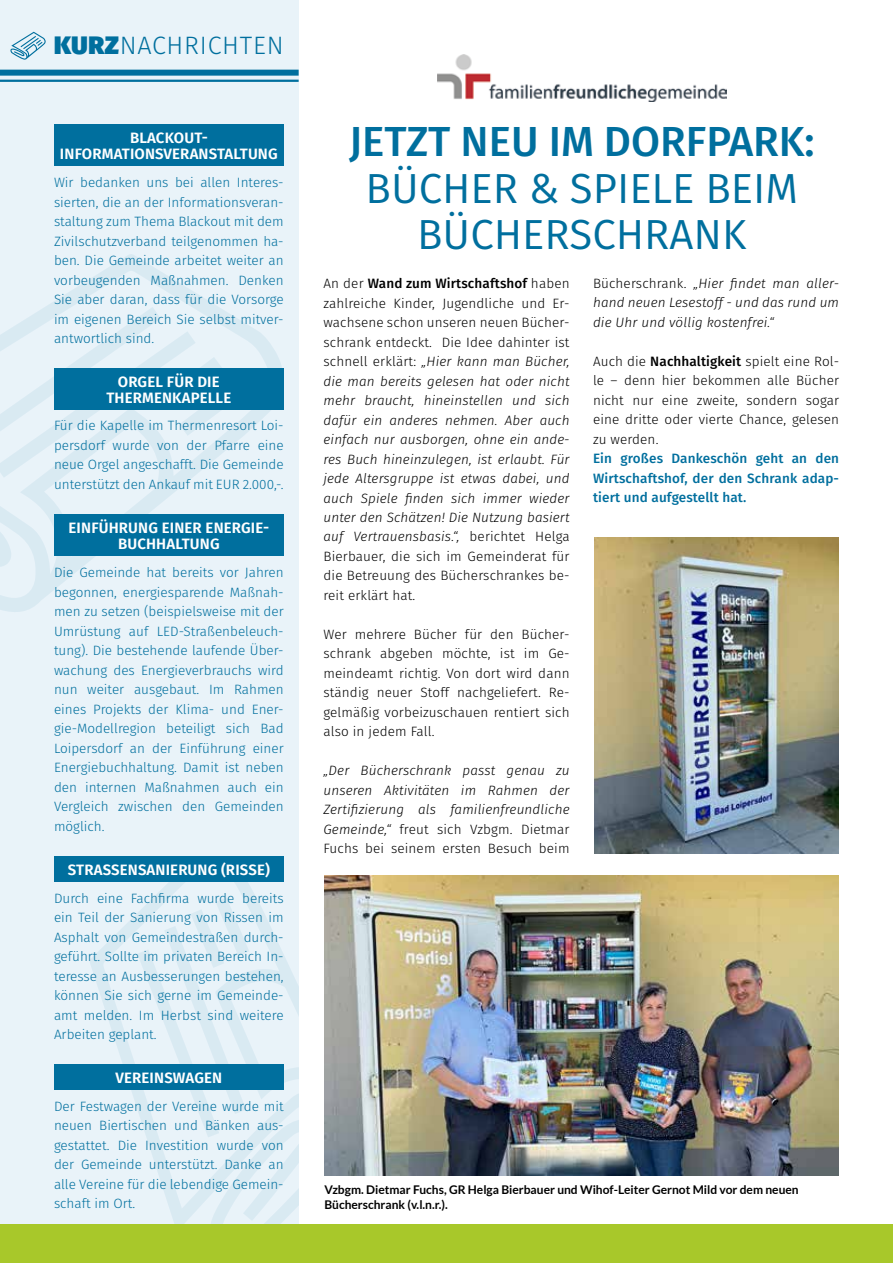
<style>
.page{position:relative;width:893px;height:1263px;background:#fff}
.page>*{position:absolute;margin:0;border:0;box-sizing:border-box;transform-origin:0 0}
.t1{font:42px/46.5px "Fira Sans";color:#006f9e;text-align:center}
.t2{font:500 42px "Fira Sans";color:#006f9e}
.t3{font:300 25.2px "Fira Sans";letter-spacing:.03em;color:#006f9e}
.t4{font:600 15px/16.5px "Fira Sans";letter-spacing:.01em;color:#fff;text-align:center}
.t5{font:300 13.5px/19.5px "Fira Sans";color:#006f9e;text-align:justify}
.t6{font:italic 300 13.5px/19.5px "Fira Sans";letter-spacing:.01em;color:#000;text-align:justify}
.t7{font:300 13.5px/19.5px "Fira Sans";letter-spacing:.01em;color:#000;text-align:justify}
.t8{font:500 13.5px/19.5px "Fira Sans";letter-spacing:.01em;color:#006f9e;text-align:justify}
.t9{font:700 12px/15px "Lato";color:#000}
.s1{font-weight:900}
.s2{font-style:normal}
.s3{font-weight:500;font-style:normal}
.s4{font-weight:500}
</style>
<div class="page">
<div style="left:0;top:0;width:299px;height:1235px;background:#e9f3f9"></div>
<svg style="left:0;top:254px;width:284px;height:358px"></svg>
<svg style="left:0;top:307px;width:243px;height:171px"></svg>
<svg style="left:89px;top:881px;width:210px;height:343px"></svg>
<svg style="left:137px;top:897px;width:112px;height:240px"></svg>
<div style="left:54px;top:124px;width:230px;height:42px;background:#006f9e"></div>
<div style="left:54px;top:369px;width:230px;height:41px;background:#006f9e"></div>
<div style="left:54px;top:514px;width:230px;height:42px;background:#006f9e"></div>
<div style="left:54px;top:856px;width:230px;height:25px;background:#006f9e"></div>
<div style="left:54px;top:1064px;width:230px;height:26px;background:#006f9e"></div>
<svg style="left:10px;top:32px;width:36px;height:28px"></svg>
<div style="left:0;top:70px;width:299px;height:6px;background:#006f9e"></div>
<hr style="left:0;top:80px;width:299px;height:2px;background:#006f9e">
<img style="left:324px;top:875px;width:515px;height:301px">
<img style="left:594px;top:537px;width:245px;height:317px">
<img style="left:437px;top:54px;width:289px;height:47px">
<div style="left:0;top:1224px;width:893px;height:39px;background:#a8c82a"></div>
<h2 class="t3" style="left:54px;top:28px;width:231px"><span class="s1">KURZ</span>NACHRICHTEN</h2>
<p class="t4" style="left:60px;top:128px;width:219px">BLACKOUT-<br>INFORMATIONSVERANSTALTUNG</p>
<p class="t5" style="left:54px;top:173px;width:231px">Wir bedanken uns bei allen Interes&shy;sierten, die an der Informationsveran&shy;staltung zum Thema Blackout mit dem Zivilschutzverband teilgenommen ha&shy;ben. Die Gemeinde arbeitet weiter an vorbeugenden Maßnahmen. Denken Sie aber daran, dass für die Vorsorge im eigenen Bereich Sie selbst mitver&shy;antwortlich sind.</p>
<p class="t4" style="left:106px;top:372px;width:126px">ORGEL FÜR DIE<br>THERMENKAPELLE</p>
<p class="t5" style="left:54px;top:416px;width:231px">Für die Kapelle im Thermenresort Loi&shy;persdorf wurde von der Pfarre eine neue Orgel angeschafft. Die Gemeinde unterstützt den Ankauf mit EUR 2.000,-.</p>
<p class="t4" style="left:69px;top:518px;width:202px">EINFÜHRUNG EINER ENERGIE-<br>BUCHHALTUNG</p>
<p class="t5" style="left:54px;top:563px;width:231px">Die Gemeinde hat bereits vor Jahren begonnen, energiesparende Maßnah&shy;men zu setzen (beispielsweise mit der Umrüstung auf LED-Straßenbeleuch&shy;tung). Die bestehende laufende Über&shy;wachung des Energieverbrauchs wird nun weiter ausgebaut. Im Rahmen eines Projekts der Klima- und Ener&shy;gie-Modellregion beteiligt sich Bad Loipersdorf an der Einführung einer Energiebuchhaltung. Damit ist neben den internen Maßnahmen auch ein Vergleich zwischen den Gemeinden möglich.</p>
<p class="t4" style="left:68px;top:860px;width:203px">STRASSENSANIERUNG (RISSE)</p>
<p class="t5" style="left:54px;top:888px;width:231px">Durch eine Fachfirma wurde bereits ein Teil der Sanierung von Rissen im Asphalt von Gemeindestraßen durch&shy;geführt. Sollte im privaten Bereich In&shy;teresse an Ausbesserungen bestehen, können Sie sich gerne im Gemeinde&shy;amt melden. Im Herbst sind weitere Arbeiten geplant.</p>
<p class="t4" style="left:115px;top:1068px;width:108px">VEREINSWAGEN</p>
<p class="t5" style="left:54px;top:1096px;width:231px">Der Festwagen der Vereine wurde mit neuen Biertischen und Bänken aus&shy;gestattet. Die Investition wurde von der Gemeinde unterstützt. Danke an alle Vereine für die lebendige Gemein&shy;schaft im Ort.</p>
<h1 class="t2" style="left:349px;top:108px;width:467px">JETZT NEU IM DORFPARK:</h1>
<h1 class="t1" style="left:366px;top:164px;width:434px">BÜCHER &amp; SPIELE BEIM<br>BÜCHERSCHRANK</h1>
<p class="t6" style="left:323px;top:274px;width:248px"><span class="s2">An der</span> <span class="s3">Wand zum Wirtschaftshof</span> <span class="s2">haben zahlreiche Kinder, Jugendliche und Er&shy;wachsene schon unseren neuen Bücher&shy;schrank entdeckt. Die Idee dahinter ist schnell erklärt:</span> „Hier kann man Bücher, die man bereits gelesen hat oder nicht mehr braucht, hineinstellen und sich dafür ein anderes nehmen. Aber auch einfach nur ausborgen, ohne ein ande&shy;res Buch hineinzulegen, ist erlaubt. Für jede Altersgruppe ist etwas dabei, und auch Spiele finden sich immer wieder unter den Schätzen! Die Nutzung basiert auf Vertrauensbasis.“, <span class="s2">berichtet Helga Bierbauer, die sich im Gemeinderat für die Betreuung des Bücherschrankes be&shy;reit erklärt hat.</span></p>
<p class="t7" style="left:323px;top:624px;width:248px">Wer mehrere Bücher für den Bücher&shy;schrank abgeben möchte, ist im Ge&shy;meindeamt richtig. Von dort wird dann ständig neuer Stoff nachgeliefert. Re&shy;gelmäßig vorbeizuschauen rentiert sich also in jedem Fall.</p>
<p class="t6" style="left:323px;top:761px;width:248px">„Der Bücherschrank passt genau zu unseren Aktivitäten im Rahmen der Zertifizierung als familienfreundliche Gemeinde,“ <span class="s2">freut sich Vzbgm. Dietmar Fuchs bei seinem ersten Besuch beim</span></p>
<p class="t6" style="left:593px;top:273px;width:248px"><span class="s2">Bücherschrank.</span> „Hier findet man aller&shy;hand neuen Lesestoff - und das rund um die Uhr und völlig kostenfrei.“</p>
<p class="t7" style="left:593px;top:351px;width:248px">Auch die <span class="s4">Nachhaltigkeit</span> spielt eine Rol&shy;le – denn hier bekommen alle Bücher nicht nur eine zweite, sondern sogar eine dritte oder vierte Chance, gelesen zu werden.</p>
<p class="t8" style="left:593px;top:448px;width:248px">Ein großes Dankeschön geht an den Wirtschaftshof, der den Schrank adap&shy;tiert und aufgestellt hat.</p>
<p class="t9" style="left:324px;top:1182px;width:476px">Vzbgm. Dietmar Fuchs, GR Helga Bierbauer und Wihof-Leiter Gernot Mild vor dem neuen<br>Bücherschrank (v.l.n.r.).</p>
</div>
